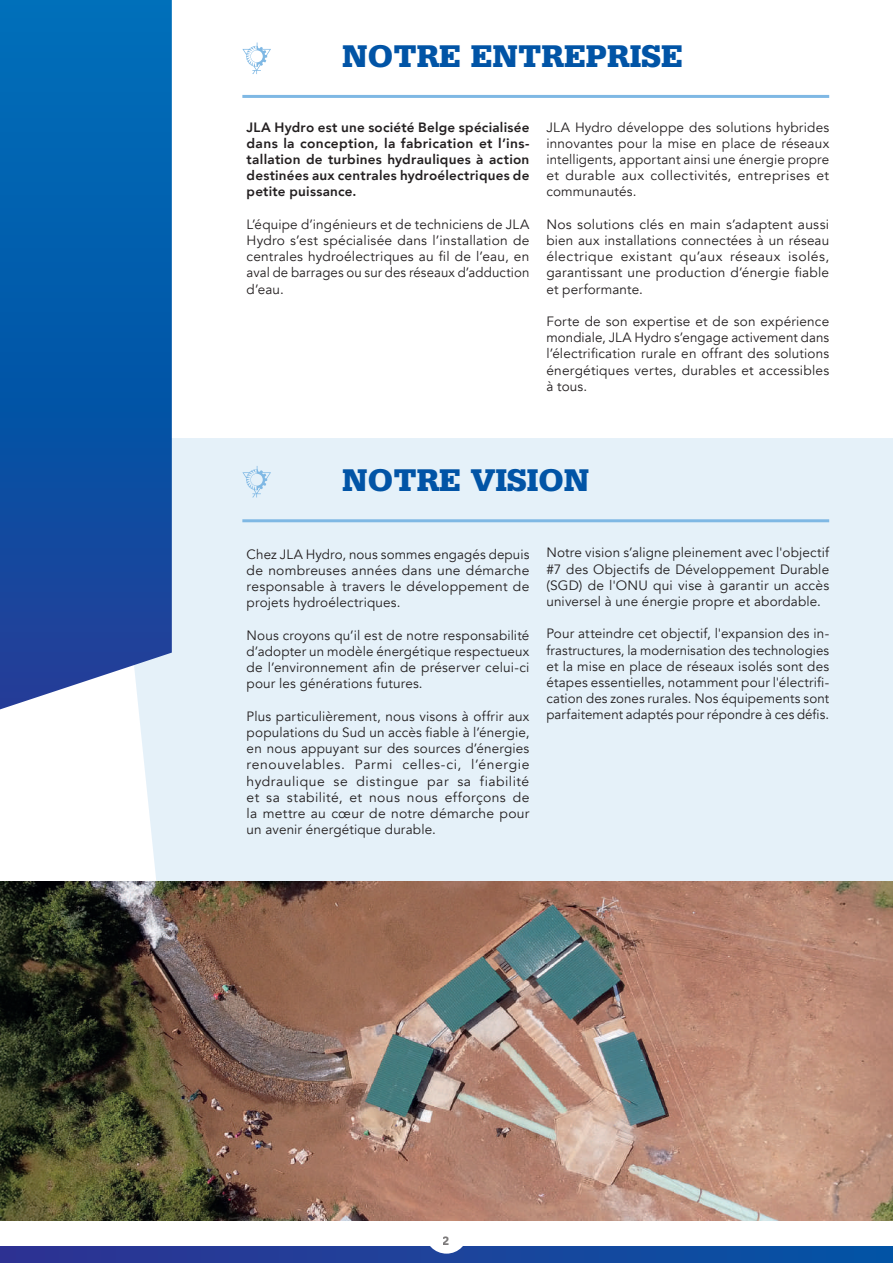
<style>
.page{position:relative;width:893px;height:1263px;background:#fff}
.page>*{position:absolute;margin:0;border:0;box-sizing:border-box;transform-origin:0 0}
.t1{font:900 33px "Serifa BT";color:#0154a6}
.t2{font:600 15px "Novecentosans";color:#231f20}
.t3{font:13.5px/16.2px "Avenir";letter-spacing:.015em;color:#231f20;text-align:justify}
.t4{font:800 13.5px/16.2px "Avenir";letter-spacing:.015em;color:#231f20;text-align:justify}
</style>
<div class="page">
<div style="left:0;top:1247px;width:893px;height:16px;background:linear-gradient(to right,#313292,#0554a5)"></div>
<div style="left:111px;top:438px;width:782px;height:444px;background:#e5f1f9"></div>
<hr style="left:242px;top:519px;width:587px;height:3px;background:#7fb8e4">
<svg style="left:0;top:0;width:172px;height:709px"></svg>
<hr style="left:242px;top:95px;width:587px;height:3px;background:#7fb8e4">
<svg style="left:242px;top:43px;width:29px;height:31px"></svg>
<svg style="left:242px;top:466px;width:29px;height:31px"></svg>
<div style="left:425px;top:1210px;width:43px;height:43px;background:#fff;border-radius:50%"></div>
<img style="left:0;top:882px;width:893px;height:338px">
<h1 class="t1" style="left:342px;top:36px;width:342px">NOTRE ENTREPRISE</h1>
<p class="t4" style="left:247px;top:119px;width:284px">JLA Hydro est une société Belge spécialisée dans la conception, la fabrication et l’ins&shy;tallation de turbines hydrauliques à action destinées aux centrales hydroélectriques de petite puissance.</p>
<p class="t3" style="left:247px;top:216px;width:284px">L’équipe d’ingénieurs et de techniciens de JLA Hydro s’est spécialisée dans l’installation de centrales hydroélectriques au fil de l’eau, en aval de barrages ou sur des réseaux d’adduction d’eau.</p>
<p class="t3" style="left:546px;top:119px;width:284px">JLA Hydro développe des solutions hybrides innovantes pour la mise en place de réseaux intelligents, apportant ainsi une énergie propre et durable aux collectivités, entreprises et communautés.</p>
<p class="t3" style="left:546px;top:216px;width:284px">Nos solutions clés en main s’adaptent aussi bien aux installations connectées à un réseau électrique existant qu’aux réseaux isolés, garantissant une production d’énergie fiable et performante.</p>
<p class="t3" style="left:546px;top:313px;width:284px">Forte de son expertise et de son expérience mondiale, JLA Hydro s’engage activement dans l’électrification rurale en offrant des solutions énergétiques vertes, durables et accessibles à tous.</p>
<h1 class="t1" style="left:342px;top:459px;width:249px">NOTRE VISION</h1>
<p class="t3" style="left:247px;top:546px;width:284px">Chez JLA Hydro, nous sommes engagés depuis de nombreuses années dans une démarche responsable à travers le développement de projets hydroélectriques.</p>
<p class="t3" style="left:247px;top:627px;width:284px">Nous croyons qu’il est de notre responsabilité d’adopter un modèle énergétique respectueux de l’environnement afin de préserver celui-ci pour les générations futures.</p>
<p class="t3" style="left:247px;top:708px;width:284px">Plus particulièrement, nous visons à offrir aux populations du Sud un accès fiable à l’énergie, en nous appuyant sur des sources d’énergies renouvelables. Parmi celles-ci, l’énergie hydraulique se distingue par sa fiabilité et sa stabilité, et nous nous efforçons de la mettre au cœur de notre démarche pour un avenir énergétique durable.</p>
<p class="t3" style="left:546px;top:545px;width:284px">Notre vision s’aligne pleinement avec l'objectif #7 des Objectifs de Développement Durable (SGD) de l'ONU qui vise à garantir un accès universel à une énergie propre et abordable.</p>
<p class="t3" style="left:546px;top:626px;width:284px">Pour atteindre cet objectif, l'expansion des in&shy;frastructures, la modernisation des technologies et la mise en place de réseaux isolés sont des étapes essentielles, notamment pour l'électrifi&shy;cation des zones rurales. Nos équipements sont parfaitement adaptés pour répondre à ces défis.</p>
<p class="t2" style="left:443px;top:1231px;width:9px">2</p>
</div>
